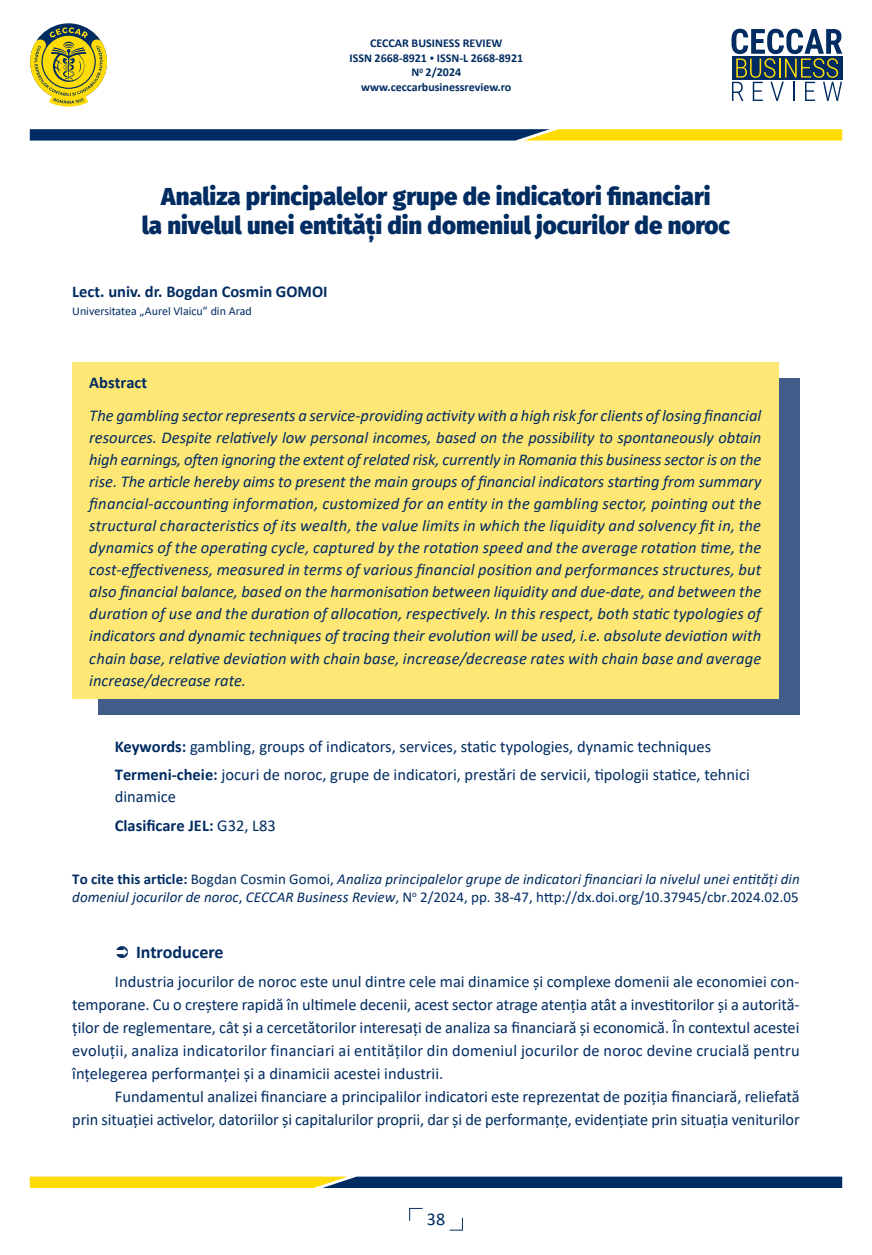
<style>
.page{position:relative;width:872px;height:1255px;background:#fff}
.page>*{position:absolute;margin:0;border:0;box-sizing:border-box;transform-origin:0 0}
.t1{font:900 24px/28.8px "Fira Sans";color:#002c62;text-align:center}
.t2{font:700 18px "Calibri";color:#002c62}
.t3{font:18px "Calibri";color:#002c62}
.t4{font:italic 16.5px/22px "Calibri";letter-spacing:.01em;color:#002c62;text-align:justify}
.t5{font:16.5px/23px "Calibri";color:#002c62}
.t6{font:700 16.5px "Calibri";color:#002c62}
.t7{font:italic 15px/18px "Calibri";letter-spacing:.005em;color:#002c62}
.t8{font:700 12px/14.4px "Calibri";color:#002c62;text-align:center}
.t9{font:12px "Calibri";color:#002c62}
.s1{font-size:9px}
.s2{font-weight:700}
.s3{font-weight:700;font-style:normal}
.s4{font-style:normal}
</style>
<div class="page">
<svg style="left:409px;top:1207px;width:13px;height:13px"></svg>
<svg style="left:30px;top:27px;width:77px;height:80px"></svg>
<svg style="left:731px;top:29px;width:111px;height:72px"></svg>
<svg style="left:30px;top:129px;width:812px;height:11px;background:#637144"></svg>
<svg style="left:30px;top:1176px;width:812px;height:11px;background:#6a774c"></svg>
<svg style="left:449px;top:1217px;width:14px;height:13px"></svg>
<div style="left:98px;top:378px;width:701px;height:337px;background:#425c8b"></div>
<div style="left:72px;top:362px;width:706px;height:336px;background:#ffe775"></div>
<p class="t8" style="left:349px;top:36px;width:175px">CECCAR BUSINESS REVIEW<br>ISSN 2668-8921 <span class="s1">•</span> ISSN-L 2668-8921<br>N<sup>0</sup> 2/2024 www.ceccarbusinessreview.ro</p>
<h1 class="t1" style="left:142px;top:180px;width:590px">Analiza principalelor grupe de indicatori financiari<br>la nivelul unei entități din domeniul jocurilor de noroc</h1>
<p class="t6" style="left:72px;top:279px;width:257px">Lect. univ. dr. Bogdan Cosmin GOMOI</p>
<p class="t9" style="left:72px;top:303px;width:181px">Universitatea „Aurel Vlaicu” din Arad</p>
<p class="t6" style="left:89px;top:371px;width:59px">Abstract</p>
<p class="t4" style="left:89px;top:403px;width:673px">The gambling sector represents a service-providing activity with a high risk for clients of losing financial resources. Despite relatively low personal incomes, based on the possibility to spontaneously obtain high earnings, often ignoring the extent of related risk, currently in Romania this business sector is on the rise. The article hereby aims to present the main groups of financial indicators starting from summary financial-accounting information, customized for an entity in the gambling sector, pointing out the structural characteristics of its wealth, the value limits in which the liquidity and solvency fit in, the dynamics of the operating cycle, captured by the rotation speed and the average rotation time, the cost-effectiveness, measured in terms of various financial position and performances structures, but also financial balance, based on the harmonisation between liquidity and due-date, and between the duration of use and the duration of allocation, respectively. In this respect, both static typologies of indicators and dynamic techniques of tracing their evolution will be used, i.e. absolute deviation with chain base, relative deviation with chain base, increase/decrease rates with chain base and average increase/decrease rate.</p>
<p class="t5" style="left:115px;top:731px;width:636px;line-height:28.5px"><span class="s2">Keywords:</span> gambling, groups of indicators, services, static typologies, dynamic techniques<br><span class="s2">Termeni-cheie:</span> jocuri de noroc, grupe de indicatori, prestări de servicii, tipologii statice, tehnici</p>
<p class="t5" style="left:115px;top:782px;width:163px;line-height:28.5px">dinamice<br><span class="s2">Clasificare JEL:</span> G32, L83</p>
<p class="t7" style="left:72px;top:869px;width:729px"><span class="s3">To cite this article:</span> <span class="s4">Bogdan Cosmin Gomoi,</span> Analiza principalelor grupe de indicatori financiari la nivelul unei entități din domeniul jocurilor de noroc<span class="s4">,</span> CECCAR Business Review<span class="s4">, N</span><sup>o</sup> <span class="s4">2/2024, pp. 38-47, http://dx.doi.org/10.37945/cbr.2024.02.05</span></p>
<p class="t2" style="left:136px;top:939px;width:89px">Introducere</p>
<p class="t5" style="left:72px;top:970px;width:729px;text-align:justify;text-indent:43px">Industria jocurilor de noroc este unul dintre cele mai dinamice și complexe domenii ale economiei con&shy;temporane. Cu o creștere rapidă în ultimele decenii, acest sector atrage atenția atât a investitorilor și a autorită&shy;ților de reglementare, cât și a cercetătorilor interesați de analiza sa financiară și economică. În contextul acestei evoluții, analiza indicatorilor financiari ai entităților din domeniul jocurilor de noroc devine crucială pentru înțelegerea performanței și a dinamicii acestei industrii.</p>
<p class="t5" style="left:72px;top:1084px;width:729px;text-align:right">Fundamentul analizei financiare a principalilor indicatori este reprezentat de poziția financiară, reliefată<br>prin situației activelor, datoriilor și capitalurilor proprii, dar și de performanțe, evidențiate prin situația veniturilor</p>
<p class="t3" style="left:427px;top:1206px;width:20px">38</p>
</div>
